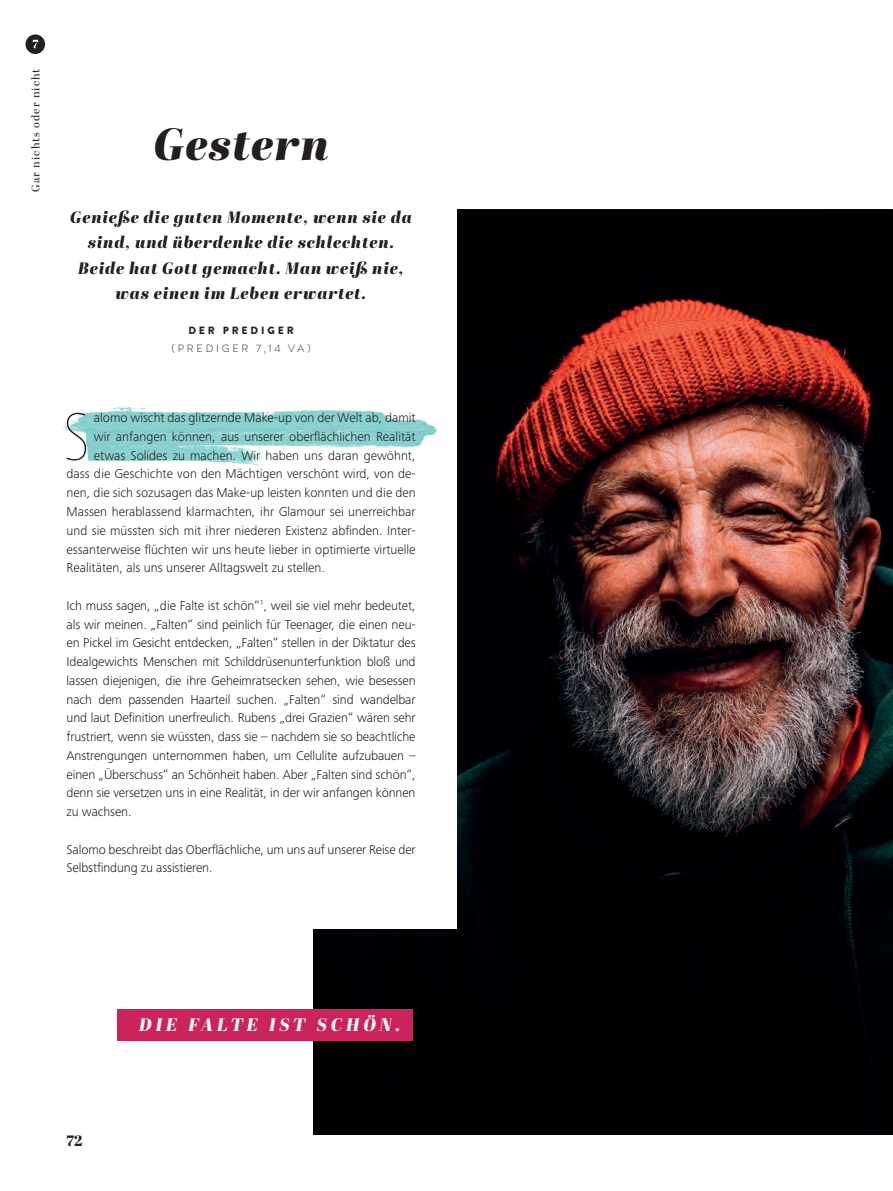
<style>
.page{position:relative;width:893px;height:1191px;background:#fff}
.page>*{position:absolute;margin:0;border:0;box-sizing:border-box;transform-origin:0 0}
.t1{font:900 condensed 69.45px "Frutiger Next Pro";color:#231f20}
.t2{font:italic 45px "Abril Fatface";letter-spacing:.03em;color:#231f20}
.t3{font:italic 18px "Abril Fatface";letter-spacing:.225em;color:#fff}
.t4{font:italic 16.5px/25.5px "Abril Fatface";letter-spacing:.05em;color:#231f20;text-align:center}
.t5{font:15px "Abril Fatface";color:#231f20}
.t6{font:300 13.2px/18.8px "Frutiger Next Pro";color:#231f20;text-align:justify}
.t7{font:10.95px "Abril Display";letter-spacing:.1em;color:#231f20}
.t8{font:300 10.5px "Brandon Grotesque";letter-spacing:.27em;color:#231f20}
.t9{font:900 10.5px "Brandon Grotesque";letter-spacing:.27em;color:#231f20}
</style>
<div class="page">
<img style="left:313px;top:209px;width:580px;height:926px">
<div style="left:117px;top:1009px;width:295px;height:32px;background:#cb245a"></div>
<svg style="left:26px;top:34px;width:19px;height:20px"></svg>
<div style="left:210px;top:70px;width:247px;height:858px;background:#fff"></div>
<img style="left:313px;top:410px;width:124px;height:38px">
<img style="left:63px;top:407px;width:250px;height:59px">
<p class="t7" style="left:28px;top:192px;width:125px;rotate:-90deg">Gar nichts oder nicht</p>
<h2 class="t2" style="left:153px;top:111px;width:177px">Gestern</h2>
<p class="t4" style="left:70px;top:203px;width:343px">Genieße die guten Momente, wenn sie da sind, und überdenke die schlechten.<br>Beide hat Gott gemacht. Man weiß nie, was einen im Leben erwartet.</p>
<p class="t9" style="left:188px;top:323px;width:107px">DER PREDIGER</p>
<p class="t8" style="left:172px;top:341px;width:141px">(PREDIGER 7,14 VA)</p>
<h1 class="t1" style="left:63px;top:397px;width:28px">S</h1>
<p class="t6" style="left:94px;top:408px;width:323px">alomo wischt das glitzernde Make-up von der Welt ab, damit</p>
<p class="t6" style="left:94px;top:427px;width:323px">wir anfangen können, aus unserer oberflächlichen Realität</p>
<p class="t6" style="left:94px;top:446px;width:323px">etwas Solides zu machen. Wir haben uns daran gewöhnt,</p>
<p class="t6" style="left:67px;top:465px;width:351px">dass die Geschichte von den Mächtigen verschönt wird, von de-</p>
<p class="t6" style="left:67px;top:483px;width:351px">nen, die sich sozusagen das Make-up leisten konnten und die den</p>
<p class="t6" style="left:67px;top:502px;width:351px">Massen herablassend klarmachten, ihr Glamour sei unerreichbar</p>
<p class="t6" style="left:67px;top:521px;width:351px">und sie müssten sich mit ihrer niederen Existenz abfinden. Inter-</p>
<p class="t6" style="left:67px;top:540px;width:351px">essanterweise flüchten wir uns heute lieber in optimierte virtuelle</p>
<p class="t6" style="left:67px;top:558px;width:260px">Realitäten, als uns unserer Alltagswelt zu stellen.</p>
<p class="t6" style="left:67px;top:596px;width:351px">Ich muss sagen, „die Falte ist schön“<sup>1</sup>, weil sie viel mehr bedeutet, als wir meinen. „Falten“ sind peinlich für Teenager, die einen neu&shy;en Pickel im Gesicht entdecken, „Falten“ stellen in der Diktatur des Idealgewichts Menschen mit Schilddrüsenunterfunktion bloß und lassen diejenigen, die ihre Geheimratsecken sehen, wie besessen nach dem passenden Haarteil suchen. „Falten“ sind wandelbar und laut Definition unerfreulich. Rubens „drei Grazien“ wären sehr frustriert, wenn sie wüssten, dass sie – nachdem sie so beachtliche Anstrengungen unternommen haben, um Cellulite aufzubauen – einen „Überschuss“ an Schönheit haben. Aber „Falten sind schön“, denn sie versetzen uns in eine Realität, in der wir anfangen können zu wachsen.</p>
<p class="t6" style="left:67px;top:839px;width:351px">Salomo beschreibt das Oberflächliche, um uns auf unserer Reise der<br>Selbstfindung zu assistieren.</p>
<p class="t5" style="left:67px;top:1129px;width:17px">72</p>
<h3 class="t3" style="left:139px;top:1011px;width:263px">DIE FALTE IST SCHÖN.</h3>
</div>
